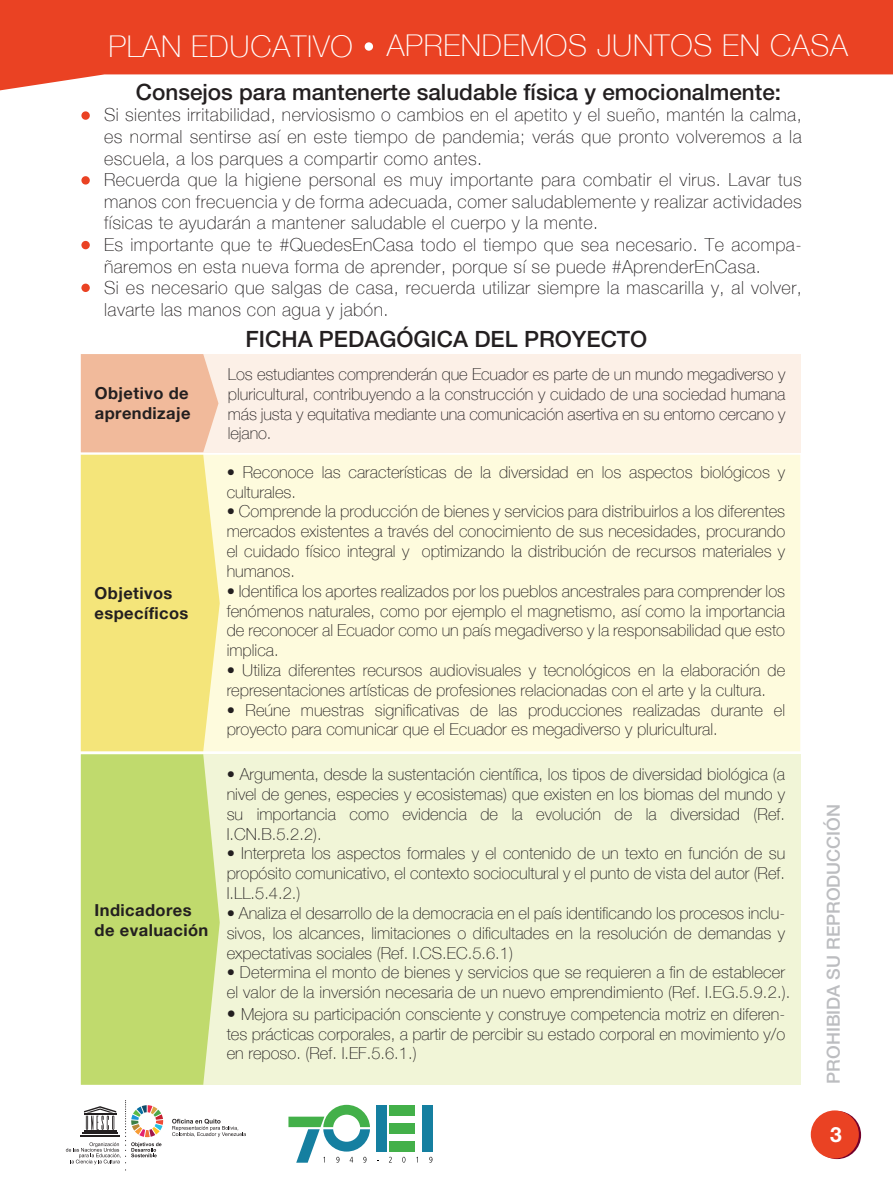
<style>
.page{position:relative;width:893px;height:1191px;background:#fff}
.page>*{position:absolute;margin:0;border:0;box-sizing:border-box;transform-origin:0 0}
.t1{font:100 30px "Helvetica Neue";letter-spacing:.025em;color:#fff}
.t2{font:500 22.5px "Helvetica Neue LT Std";color:#231f20}
.t3{font:700 21px "Helvetica Neue LT Std";color:#fff}
.t4{font:100 18px/21.6px "Helvetica Neue";letter-spacing:.025em;color:#231f20}
.t5{font:500 18px "Helvetica Neue LT Std";color:#bcbdc0}
.t6{font:100 16.5px/19.8px "Helvetica Neue";color:#231f20;text-align:justify}
.t7{font:700 16.5px/19.8px "Helvetica Neue";letter-spacing:.025em;color:#231f20}
.s1{font-size:18px}
</style>
<div class="page">
<svg style="left:0;top:0;width:893px;height:90px;fill:#ea4223"></svg>
<div style="left:365px;top:42px;width:8px;height:9px;background:#fff;border-radius:50%"></div>
<svg style="left:813px;top:1111px;width:48px;height:48px"></svg>
<div style="left:811px;top:1110px;width:48px;height:48px;background:#ea4223;border-radius:50%"></div>
<svg style="left:66px;top:1100px;width:97px;height:70px"></svg>
<svg style="left:172px;top:1118px;width:74px;height:19px"></svg>
<div style="left:81px;top:111px;width:9px;height:9px;background:#ea4223;border-radius:50%"></div>
<div style="left:81px;top:176px;width:9px;height:8px;background:#ea4223;border-radius:50%"></div>
<div style="left:81px;top:241px;width:9px;height:8px;background:#ea4223;border-radius:50%"></div>
<div style="left:81px;top:284px;width:9px;height:8px;background:#ea4223;border-radius:50%"></div>
<div style="left:81px;top:354px;width:719px;height:98px;background:#fcf0e7"></div>
<div style="left:81px;top:455px;width:719px;height:296px;background:#fefbdd"></div>
<div style="left:81px;top:754px;width:719px;height:330px;background:#f1f5d7"></div>
<div style="left:81px;top:754px;width:139px;height:330px;background:#c0da6d"></div>
<svg style="left:81px;top:354px;width:139px;height:397px;background:#f3dc88"></svg>
<div style="left:422px;top:1104px;width:11px;height:47px;background:#157fa0"></div>
<div style="left:376px;top:1104px;width:11px;height:47px;background:#157fa0"></div>
<div style="left:389px;top:1104px;width:25px;height:11px;background:#43b049"></div>
<div style="left:389px;top:1122px;width:25px;height:11px;background:#43b049"></div>
<div style="left:389px;top:1141px;width:25px;height:10px;background:#43b049"></div>
<svg style="left:288px;top:1104px;width:82px;height:58px"></svg>
<svg style="left:402px;top:1156px;width:3px;height:6px"></svg>
<svg style="left:429px;top:1156px;width:3px;height:6px"></svg>
<h1 class="t1" style="left:108px;top:22px;width:741px">PLAN EDUCATIVO APRENDEMOS JUNTOS EN CASA</h1>
<h2 class="t2" style="left:136px;top:79px;width:647px">Consejos para mantenerte saludable física y emocionalmente:</h2>
<p class="t4" style="left:104px;top:104px;width:699px">Si sientes irritabilidad, nerviosismo o cambios en el apetito y el sueño, mantén la calma, es normal sentirse así en este tiempo de pandemia; verás que pronto volveremos a la escuela, a los parques a compartir como antes.<br>Recuerda que la higiene personal es muy importante para combatir el virus. Lavar tus manos con frecuencia y de forma adecuada, comer saludablemente y realizar actividades físicas te ayudarán a mantener saludable el cuerpo y la mente.<br>Es importante que te #QuedesEnCasa todo el tiempo que sea necesario. Te acompa&shy;ñaremos en esta nueva forma de aprender, porque sí se puede #AprenderEnCasa.<br>Si es necesario que salgas de casa, recuerda utilizar siempre la mascarilla y, al volver, lavarte las manos con agua y jabón.</p>
<p class="t7" style="left:95px;top:383px;width:97px">Objetivo de aprendizaje</p>
<p class="t7" style="left:95px;top:583px;width:95px">Objetivos específicos</p>
<p class="t7" style="left:95px;top:899px;width:115px">Indicadores de evaluación</p>
<h2 class="t2" style="left:246px;top:326px;width:403px">FICHA PEDAGÓGICA DEL PROYECTO</h2>
<p class="t6" style="left:228px;top:364px;width:559px">Los estudiantes comprenderán que Ecuador es parte de un mundo megadiverso y pluricultural, contribuyendo a la construcción y cuidado de una sociedad humana más justa y equitativa mediante una comunicación asertiva en su entorno cercano y lejano.</p>
<p class="t6" style="left:227px;top:462px;width:560px">• Reconoce las características de la diversidad en los aspectos biológicos y culturales.</p>
<p class="t6" style="left:227px;top:501px;width:560px">• Comprende la producción de bienes y servicios para distribuirlos a los diferentes mercados existentes a través del conocimiento de sus necesidades, procurando el cuidado físico integral y optimizando la distribución de recursos materiales y humanos.</p>
<p class="t6" style="left:227px;top:580px;width:560px">• Identifica los aportes realizados por los pueblos ancestrales para comprender los fenómenos naturales, como por ejemplo el magnetismo, así como la importancia de reconocer al Ecuador como un país megadiverso y la responsabilidad que esto implica.</p>
<p class="t6" style="left:227px;top:660px;width:560px">• Utiliza diferentes recursos audiovisuales y tecnológicos en la elaboración de representaciones artísticas de profesiones relacionadas con el arte y la cultura.</p>
<p class="t6" style="left:227px;top:699px;width:560px">• Reúne muestras significativas de las producciones realizadas durante el proyecto para comunicar que el Ecuador es megadiverso y pluricultural.</p>
<p class="t6" style="left:227px;top:764px;width:560px">• Argumenta, desde la sustentación científica, los tipos de diversidad biológica (a nivel de genes, especies y ecosistemas) que existen en los biomas del mundo y su importancia como evidencia de la evolución de la diversidad (Ref.<br>I.CN.B.5.2.2).</p>
<p class="t6" style="left:227px;top:843px;width:560px">• Interpreta los aspectos formales y el contenido de un texto en función de su propósito comunicativo, el contexto sociocultural y el punto de vista del autor (Ref.<br>I.LL.5.4.2.)</p>
<p class="t6" style="left:227px;top:902px;width:560px">• Analiza el desarrollo de la democracia en el país identificando los procesos inclu&shy;sivos, los alcances, limitaciones o dificultades en la resolución de demandas y expectativas sociales (Ref. I.CS.EC.5.6.1)</p>
<p class="t6" style="left:227px;top:962px;width:565px">• Determina el monto de bienes y servicios que se requieren a fin de establecer el valor de la inversión necesaria de un nuevo emprendimiento (Ref. I.EG.5.9.2.).</p>
<p class="t6" style="left:227px;top:1003px;width:560px"><span class="s1">•</span> Mejora su participación consciente y construye competencia motriz en diferen&shy;tes prácticas corporales, a partir de percibir su estado corporal en movimiento y/o en reposo. (Ref. I.EF.5.6.1.)</p>
<p class="t5" style="left:823px;top:1083px;width:281px;rotate:-90deg">PROHIBIDA SU REPRODUCCIÓN</p>
<p class="t3" style="left:830px;top:1121px;width:13px">3</p>
</div>
